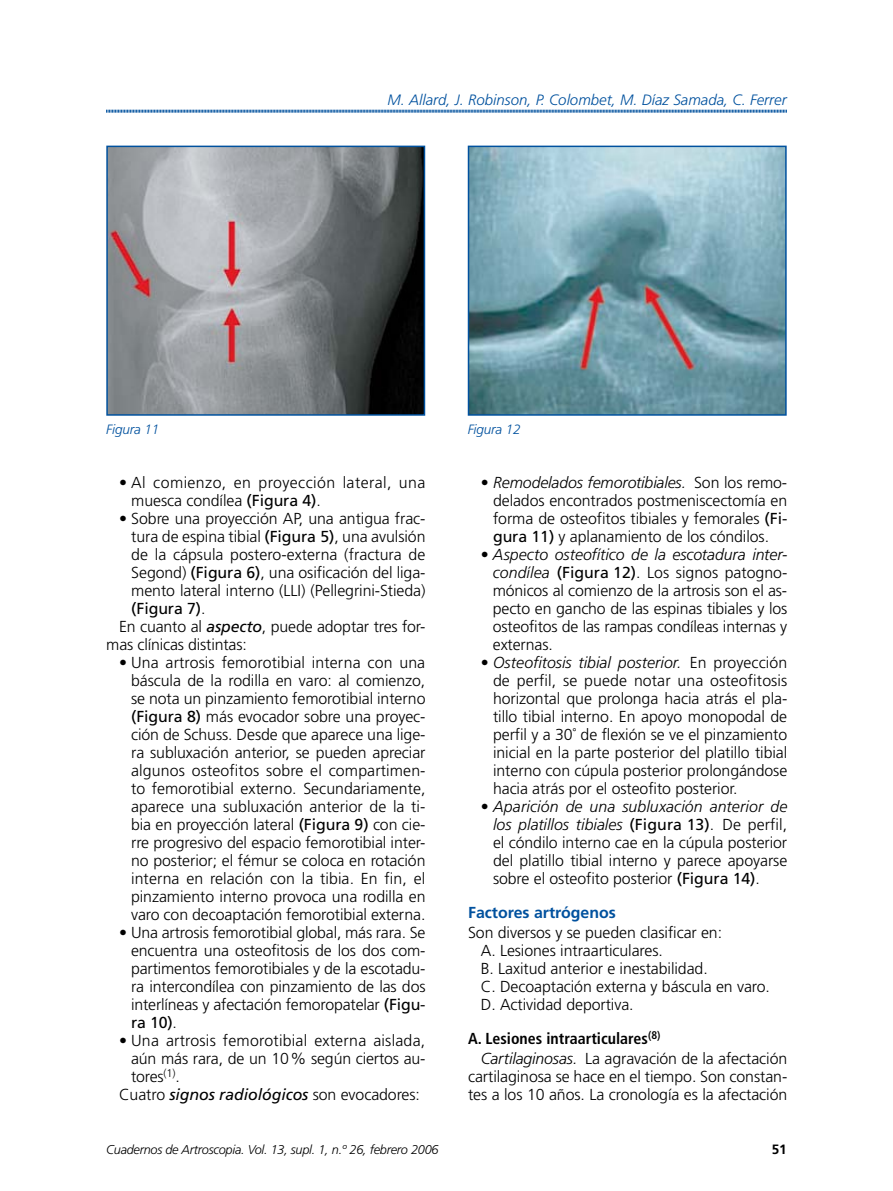
<style>
.page{position:relative;width:893px;height:1191px;background:#fff}
.page>*{position:absolute;margin:0;border:0;box-sizing:border-box;transform-origin:0 0}
.t1{font:300 15.9px/18px "Frutiger LT Std";letter-spacing:-.005em;color:#000;text-align:justify}
.t2{font:700 condensed 15.9px/20.1px "Frutiger LT Std";color:#000}
.t3{font:300 15.9px/18px "Frutiger LT Std";letter-spacing:.025em;color:#000}
.t4{font:300 15.9px "Frutiger LT Std";letter-spacing:.015em;color:#000}
.t5{font:15.9px "Frutiger LT Std";letter-spacing:-.005em;color:#000}
.t6{font:italic 300 15px "Frutiger LT Std";color:#00519e}
.t7{font:italic 300 13.5px "Frutiger LT Std";letter-spacing:-.01em;color:#00519e}
.t8{font:700 13.5px "Frutiger LT Std";color:#000}
.t9{font:italic 300 12.75px "Frutiger LT Std";letter-spacing:-.02em;color:#000}
.s1{font-weight:400}
.s2{font-weight:300}
.s3{font-weight:400;font-style:italic}
.s4{font-style:italic}
.s5{font-weight:700;color:#00519e}
.s6{font-weight:300;font-style:italic;font-stretch:normal}
.s7{font-weight:300;font-stretch:normal}
</style>
<div class="page">
<svg style="left:106px;top:109px;width:681px;height:4px;background:#7fa7cd"></svg>
<img style="left:109px;top:149px;width:313px;height:264px">
<div style="left:106px;top:146px;width:319px;height:270px;border:2px solid #00519e"></div>
<img style="left:471px;top:149px;width:313px;height:264px">
<div style="left:468px;top:146px;width:319px;height:270px;border:2px solid #00519e"></div>
<p class="t6" style="left:387px;top:92px;width:401px">M. Allard, J. Robinson, P. Colombet, M. Díaz Samada, C. Ferrer</p>
<p class="t7" style="left:106px;top:421px;width:54px">Figura 11</p>
<p class="t7" style="left:468px;top:421px;width:54px">Figura 12</p>
<p class="t3" style="left:131px;top:473px;width:296px;text-indent:-12px">• Al comienzo, en proyección lateral, una muesca condílea <span class="s1">(Figura 4)</span>.</p>
<p class="t1" style="left:119px;top:509px;width:308px">• Sobre una proyección AP, una antigua frac-</p>
<p class="t1" style="left:131px;top:527px;width:296px">tura de espina tibial <span class="s1">(Figura 5)</span>, una avulsión</p>
<p class="t1" style="left:131px;top:545px;width:296px">de la cápsula postero-externa (fractura de</p>
<p class="t1" style="left:131px;top:563px;width:296px">Segond) <span class="s1">(Figura 6)</span>, una osificación del liga-</p>
<p class="t1" style="left:131px;top:581px;width:296px">mento lateral interno (LLI) (Pellegrini-Stieda)</p>
<p class="t5" style="left:131px;top:599px;width:76px">(Figura 7)<span class="s2">.</span></p>
<p class="t1" style="left:119px;top:617px;width:308px">En cuanto al <span class="s3">aspecto</span>, puede adoptar tres for-</p>
<p class="t1" style="left:106px;top:635px;width:142px">mas clínicas distintas:</p>
<p class="t1" style="left:131px;top:653px;width:296px;text-indent:-12px">• Una artrosis femorotibial interna con una báscula de la rodilla en varo: al comienzo, se nota un pinzamiento femorotibial interno <span class="s1">(Figura 8)</span> más evocador sobre una proyec&shy;ción de Schuss. Desde que aparece una lige&shy;ra subluxación anterior, se pueden apreciar algunos osteofitos sobre el compartimen&shy;to femorotibial externo. Secundariamente, aparece una subluxación anterior de la ti&shy;bia en proyección lateral <span class="s1">(Figura 9)</span> con cie&shy;rre progresivo del espacio femorotibial inter&shy;no posterior; el fémur se coloca en rotación interna en relación con la tibia. En fin, el pinzamiento interno provoca una rodilla en varo con decoaptación femorotibial externa.</p>
<p class="t1" style="left:131px;top:923px;width:296px;text-indent:-12px">• Una artrosis femorotibial global, más rara. Se encuentra una osteofitosis de los dos com&shy;partimentos femorotibiales y de la escotadu&shy;ra intercondílea con pinzamiento de las dos interlíneas y afectación femoropatelar <span class="s1">(Figu&shy;ra 10)</span>.</p>
<p class="t4" style="left:119px;top:1031px;width:308px">• Una artrosis femorotibial externa aislada,</p>
<p class="t1" style="left:131px;top:1049px;width:296px">aún más rara, de un 10% según ciertos au-</p>
<p class="t1" style="left:131px;top:1067px;width:50px">tores<sup>(1)</sup>.</p>
<p class="t1" style="left:119px;top:1085px;width:302px">Cuatro <span class="s3">signos radiológicos</span> son evocadores:</p>
<p class="t1" style="left:493px;top:473px;width:296px;text-indent:-12px">• <span class="s4">Remodelados femorotibiales.</span> Son los remo&shy;delados encontrados postmeniscectomía en forma de osteofitos tibiales y femorales <span class="s1">(Fi&shy;gura 11)</span> y aplanamiento de los cóndilos.</p>
<p class="t1" style="left:493px;top:545px;width:296px;text-indent:-12px">• <span class="s4">Aspecto osteofítico de la escotadura inter&shy;condílea</span> <span class="s1">(Figura 12)</span>. Los signos patogno&shy;mónicos al comienzo de la artrosis son el as&shy;pecto en gancho de las espinas tibiales y los osteofitos de las rampas condíleas internas y externas.</p>
<p class="t1" style="left:493px;top:653px;width:296px;text-indent:-12px">• <span class="s4">Osteofitosis tibial posterior.</span> En proyección de perfil, se puede notar una osteofitosis horizontal que prolonga hacia atrás el pla&shy;tillo tibial interno. En apoyo monopodal de perfil y a 30˚ de flexión se ve el pinzamiento inicial en la parte posterior del platillo tibial interno con cúpula posterior prolongándose hacia atrás por el osteofito posterior.</p>
<p class="t1" style="left:493px;top:797px;width:296px;text-indent:-12px">• <span class="s4">Aparición de una subluxación anterior de los platillos tibiales</span> <span class="s1">(Figura 13)</span>. De perfil, el cóndilo interno cae en la cúpula posterior del platillo tibial interno y parece apoyarse sobre el osteofito posterior <span class="s1">(Figura 14)</span>.</p>
<p class="t1" style="left:468px;top:902px;width:256px;line-height:20px"><span class="s5">Factores artrógenos<br></span>Son diversos y se pueden clasificar en:</p>
<p class="t1" style="left:481px;top:941px;width:291px;text-align:left">A. Lesiones intraarticulares.<br>B. Laxitud anterior e inestabilidad.<br>C. Decoaptación externa y báscula en varo.<br>D. Actividad deportiva.</p>
<p class="t2" style="left:481px;top:1028px;width:308px;text-indent:-13px">A. Lesiones intraarticulares<sup>(8)<br></sup><span class="s6">Cartilaginosas.</span> <span class="s7">La agravación de la afectación</span></p>
<p class="t1" style="left:468px;top:1067px;width:321px">cartilaginosa se hace en el tiempo. Son constan&shy;tes a los 10 años. La cronología es la afectación</p>
<p class="t9" style="left:106px;top:1142px;width:334px">Cuadernos de Artroscopia. Vol. 13, supl. 1, n.º 26, febrero 2006</p>
<p class="t8" style="left:772px;top:1141px;width:17px">51</p>
</div>
